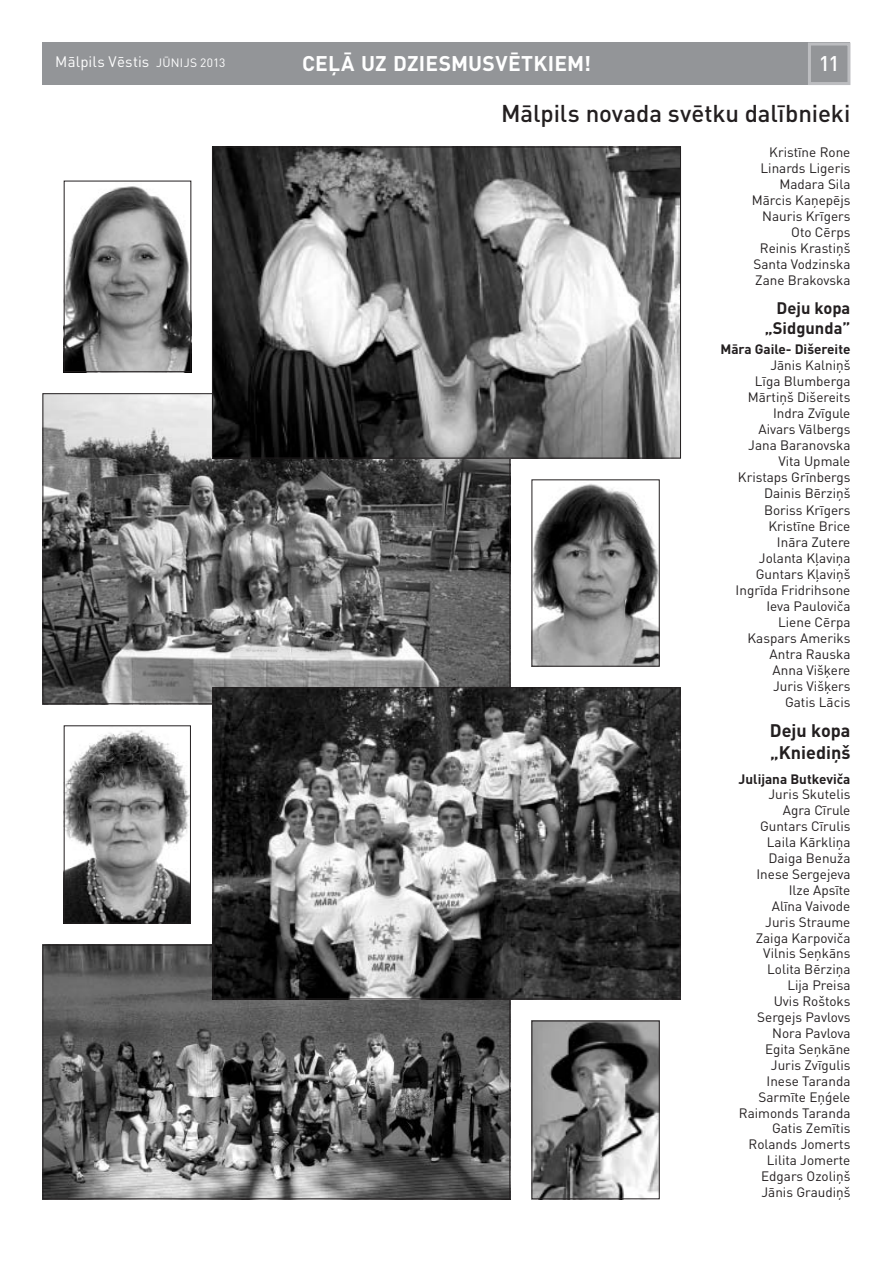
<style>
.page{position:relative;width:893px;height:1263px;background:#fff}
.page>*{position:absolute;margin:0;border:0;box-sizing:border-box;transform-origin:0 0}
.t1{font:500 24px "DIN Pro";color:#231f20}
.t2{font:700 21px "DIN Pro";color:#fff}
.t3{font:500 21px "DIN Pro";color:#fff}
.t4{font:700 18px/21.6px "DIN Pro";color:#231f20}
.t5{font:700 16.5px/19.8px "DIN Pro";color:#231f20;text-align:right}
.t6{font:15px "DIN Pro";letter-spacing:.01em;color:#fff}
.t7{font:13.5px/16px "DIN Pro";color:#231f20;text-align:right}
.t8{font:700 13.5px "DIN Pro";color:#231f20}
.s1{font-size:12px}
</style>
<div class="page">
<div style="left:43px;top:43px;width:807px;height:42px;background:#939598"></div>
<div style="left:808px;top:43px;width:42px;height:42px;border:3px solid #bcbdc0"></div>
<img style="left:533px;top:1022px;width:125px;height:175px">
<div style="left:531px;top:1020px;width:129px;height:179px;border:1px solid #231f20"></div>
<img style="left:66px;top:730px;width:123px;height:191px">
<div style="left:64px;top:725px;width:127px;height:198px;border:1px solid #231f20"></div>
<img style="left:66px;top:186px;width:123px;height:184px">
<div style="left:64px;top:181px;width:127px;height:191px;border:1px solid #231f20"></div>
<img style="left:45px;top:947px;width:463px;height:250px">
<img style="left:45px;top:395px;width:463px;height:307px">
<img style="left:214px;top:149px;width:465px;height:307px">
<div style="left:212px;top:147px;width:469px;height:311px;border:1px solid #231f20"></div>
<img style="left:533px;top:484px;width:125px;height:180px">
<div style="left:531px;top:479px;width:129px;height:187px;border:1px solid #231f20"></div>
<img style="left:215px;top:689px;width:463px;height:308px">
<div style="left:213px;top:687px;width:467px;height:312px;border:1px solid #231f20"></div>
<p class="t6" style="left:55px;top:51px;width:172px">Mālpils Vēstis <span class="s1">jūnijs 2013</span></p>
<h2 class="t2" style="left:302px;top:49px;width:105px">Ceļā uz dziesmusvētkiem</h2>
<h2 class="t2" style="left:584px;top:49px;width:9px">!</h2>
<h2 class="t3" style="left:819px;top:49px;width:22px">11</h2>
<h1 class="t1" style="left:501px;top:97px;width:351px">Mālpils novada svētku dalībnieki</h1>
<p class="t7" style="left:752px;top:144px;width:100px">Kristīne Rone<br>Linards Ligeris<br>Madara Sila<br>Mārcis Kaņepējs<br>Nauris Krīgers<br>Oto Cērps<br>Reinis Krastiņš<br>Santa Vodzinska<br>Zane Brakovska</p>
<p class="t5" style="left:765px;top:297px;width:87px">Deju kopa „Sidgunda”</p>
<p class="t8" style="left:720px;top:340px;width:132px">Māra Gaile- Dišereite</p>
<p class="t7" style="left:736px;top:357px;width:116px">Jānis Kalniņš<br>Līga Blumberga<br>Mārtiņš Dišereits<br>Indra Zvīgule<br>Aivars Vālbergs<br>Jana Baranovska<br>Vita Upmale<br>Kristaps Grīnbergs<br>Dainis Bērziņš<br>Boriss Krīgers<br>Kristīne Brice<br>Ināra Zutere<br>Jolanta Kļaviņa<br>Guntars Kļaviņš<br>Ingrīda Fridrihsone<br>Ieva Pauloviča<br>Liene Cērpa<br>Kaspars Ameriks<br>Antra Rauska<br>Anna Višķere<br>Juris Višķers<br>Gatis Lācis</p>
<h3 class="t4" style="left:770px;top:719px;width:82px">Deju kopa „Kniediņš</h3>
<p class="t8" style="left:739px;top:769px;width:113px">Julijana Butkeviča</p>
<p class="t7" style="left:739px;top:786px;width:113px">Juris Skutelis<br>Agra Cīrule<br>Guntars Cīrulis<br>Laila Kārkliņa<br>Daiga Benuža<br>Inese Sergejeva<br>Ilze Apsīte<br>Alīna Vaivode<br>Juris Straume<br>Zaiga Karpoviča<br>Vilnis Seņkāns<br>Lolita Bērziņa<br>Lija Preisa<br>Uvis Roštoks<br>Sergejs Pavlovs<br>Nora Pavlova<br>Egita Seņkāne<br>Juris Zvīgulis<br>Inese Taranda<br>Sarmīte Eņģele<br>Raimonds Taranda<br>Gatis Zemītis<br>Rolands Jomerts<br>Lilita Jomerte<br>Edgars Ozoliņš<br>Jānis Graudiņš</p>
</div>
